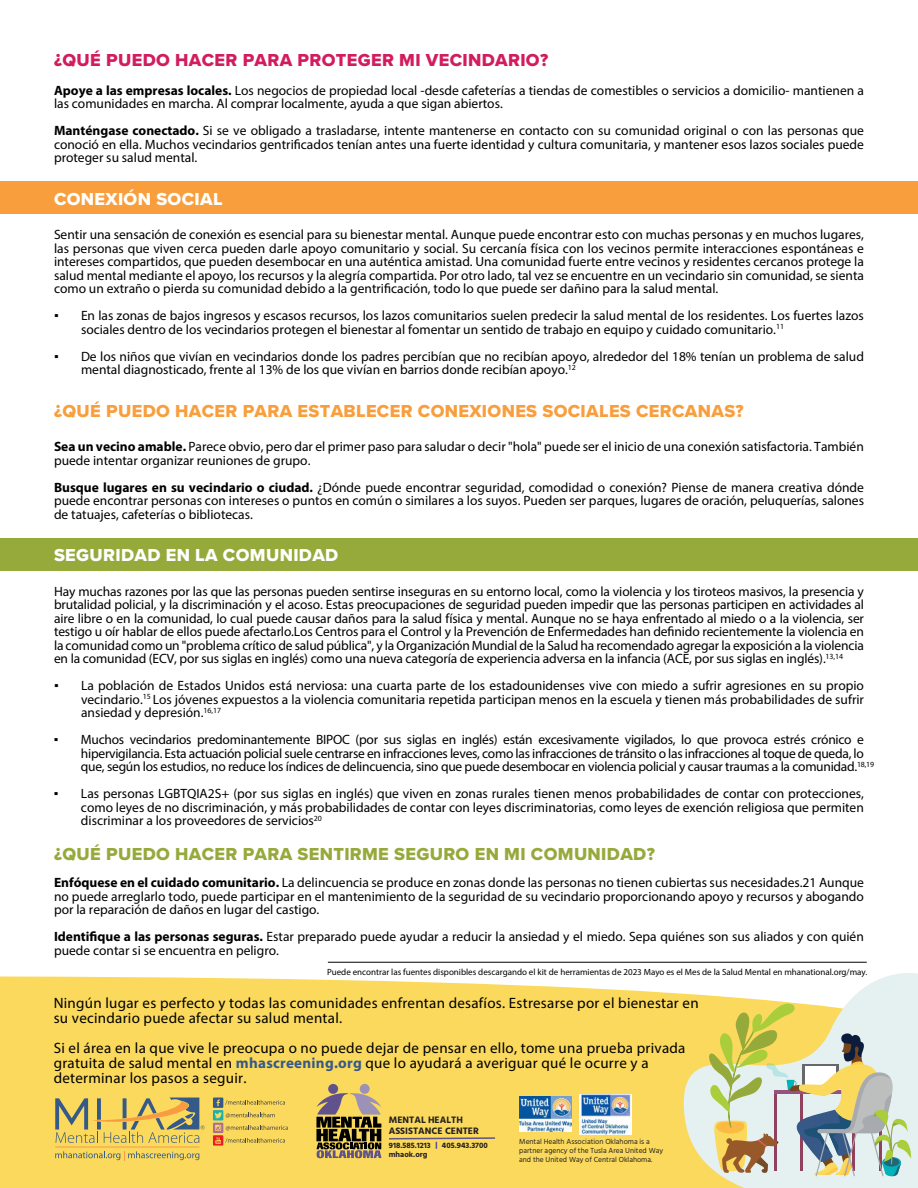
<style>
.page{position:relative;width:918px;height:1188px;background:#fff}
.page>*{position:absolute;margin:0;border:0;box-sizing:border-box;transform-origin:0 0}
.t1{font:18px "Proxima Nova Extrabld";letter-spacing:.02em;color:#f89e3c}
.t2{font:18px "Proxima Nova Extrabld";letter-spacing:.02em;color:#96a93b}
.t3{font:18px "Proxima Nova Extrabld";letter-spacing:.02em;color:#d21c5d}
.t4{font:18px "Proxima Nova Extrabld";letter-spacing:.02em;color:#fff}
.t5{font:15px/15px "Myriad Pro";letter-spacing:.02em;color:#000}
.t6{font:13.5px/13.5px "Myriad Pro";color:#000;text-align:justify}
.t7{font:13.5px/13.5px "Myriad Pro";letter-spacing:-.02em;color:#000}
.t8{font:700 9.6px/11.6px "Hind";color:#231f20}
.t9{font:9px "Myriad Pro";color:#000}
.t10{font:700 7.95px "Hind";color:#231f20}
.t11{font:7.5px/9px "Hind";color:#231f20}
.s1{font-weight:700}
.s2{font-family:"Times New Roman"}
.s3{font-weight:700;color:#375988}
</style>
<div class="page">
<div style="left:0;top:976px;width:682px;height:212px;background:#fad95c"></div>
<div style="left:0;top:182px;width:918px;height:32px;background:#f89e3c"></div>
<div style="left:0;top:538px;width:918px;height:32px;background:#96a93b"></div>
<svg style="left:682px;top:961px;width:236px;height:227px"></svg>
<hr style="left:55px;top:1147px;width:144px;height:1px;background:#f89b43">
<svg style="left:55px;top:1098px;width:150px;height:45px;background:#cab665"></svg>
<svg style="left:55px;top:1151px;width:144px;height:10px"></svg>
<svg style="left:213px;top:1098px;width:75px;height:48px;background:#ddc05c"></svg>
<svg style="left:708px;top:1003px;width:203px;height:174px;background:#cecea6"></svg>
<hr style="left:328px;top:962px;width:539px;height:1px;background:#000">
<div style="left:360px;top:1084px;width:10px;height:10px;background:#9c92b7;border-radius:50%"></div>
<div style="left:328px;top:1084px;width:10px;height:10px;background:#60528c;border-radius:50%"></div>
<svg style="left:316px;top:1092px;width:65px;height:66px;background:#86754d"></svg>
<svg style="left:388px;top:1137px;width:109px;height:12px"></svg>
<img style="left:519px;top:1097px;width:53px;height:35px">
<img style="left:579px;top:1095px;width:53px;height:39px">
<h1 class="t3" style="left:54px;top:50px;width:496px">¿QUÉ PUEDO HACER PARA PROTEGER MI VECINDARIO?</h1>
<p class="t6" style="left:54px;top:84px;width:811px"><span class="s1">Apoye a las empresas locales.</span> Los negocios de propiedad local -desde cafeterías a tiendas de comestibles o servicios a domicilio- mantienen a las comunidades en marcha. Al comprar localmente, ayuda a que sigan abiertos.</p>
<p class="t6" style="left:54px;top:125px;width:812px"><span class="s1">Manténgase conectado.</span> Si se ve obligado a trasladarse, intente mantenerse en contacto con su comunidad original o con las personas que conoció en ella. Muchos vecindarios gentrificados tenían antes una fuerte identidad y cultura comunitaria, y mantener esos lazos sociales puede proteger su salud mental.</p>
<h1 class="t4" style="left:54px;top:189px;width:170px">CONEXIÓN SOCIAL</h1>
<p class="t6" style="left:54px;top:229px;width:812px">Sentir una sensación de conexión es esencial para su bienestar mental. Aunque puede encontrar esto con muchas personas y en muchos lugares, las personas que viven cerca pueden darle apoyo comunitario y social. Su cercanía física con los vecinos permite interacciones espontáneas e intereses compartidos, que pueden desembocar en una auténtica amistad. Una comunidad fuerte entre vecinos y residentes cercanos protege la salud mental mediante el apoyo, los recursos y la alegría compartida. Por otro lado, tal vez se encuentre en un vecindario sin comunidad, se sienta como un extraño o pierda su comunidad debido a la gentrificación, todo lo que puede ser dañino para la salud mental.</p>
<p class="t6" style="left:81px;top:310px;width:784px;text-indent:-27px"><span class="s2">▪</span> En las zonas de bajos ingresos y escasos recursos, los lazos comunitarios suelen predecir la salud mental de los residentes. Los fuertes lazos sociales dentro de los vecindarios protegen el bienestar al fomentar un sentido de trabajo en equipo y cuidado comunitario.<sup>11</sup></p>
<p class="t6" style="left:81px;top:350px;width:784px;text-indent:-27px"><span class="s2">▪</span> De los niños que vivían en vecindarios donde los padres percibían que no recibían apoyo, alrededor del 18% tenían un problema de salud mental diagnosticado, frente al 13% de los que vivían en barrios donde recibían apoyo.<sup>12</sup></p>
<h1 class="t1" style="left:54px;top:401px;width:691px">¿QUÉ PUEDO HACER PARA ESTABLECER CONEXIONES SOCIALES CERCANAS?</h1>
<p class="t6" style="left:54px;top:441px;width:811px"><span class="s1">Sea un vecino amable.</span> Parece obvio, pero dar el primer paso para saludar o decir "hola" puede ser el inicio de una conexión satisfactoria. También puede intentar organizar reuniones de grupo.</p>
<p class="t6" style="left:54px;top:482px;width:812px"><span class="s1">Busque lugares en su vecindario o ciudad.</span> ¿Dónde puede encontrar seguridad, comodidad o conexión? Piense de manera creativa dónde puede encontrar personas con intereses o puntos en común o similares a los suyos. Pueden ser parques, lugares de oración, peluquerías, salones de tatuajes, cafeterías o bibliotecas.</p>
<h1 class="t4" style="left:54px;top:546px;width:286px">SEGURIDAD EN LA COMUNIDAD</h1>
<p class="t6" style="left:54px;top:586px;width:812px">Hay muchas razones por las que las personas pueden sentirse inseguras en su entorno local, como la violencia y los tiroteos masivos, la presencia y brutalidad policial, y la discriminación y el acoso. Estas preocupaciones de seguridad pueden impedir que las personas participen en actividades al aire libre o en la comunidad, lo cual puede causar daños para la salud física y mental. Aunque no se haya enfrentado al miedo o a la violencia, ser testigo u oír hablar de ellos puede afectarlo.Los Centros para el Control y la Prevención de Enfermedades han definido recientemente la violencia en la comunidad como un "problema crítico de salud pública", y la Organización Mundial de la Salud ha recomendado agregar la exposición a la violencia en la comunidad (ECV, por sus siglas en inglés) como una nueva categoría de experiencia adversa en la infancia (ACE, por sus siglas en inglés).<sup>13,14</sup></p>
<p class="t6" style="left:81px;top:680px;width:785px;text-indent:-27px"><span class="s2">▪</span> La población de Estados Unidos está nerviosa: una cuarta parte de los estadounidenses vive con miedo a sufrir agresiones en su propio vecindario.<sup>15</sup> Los jóvenes expuestos a la violencia comunitaria repetida participan menos en la escuela y tienen más probabilidades de sufrir ansiedad y depresión.<sup>16,17</sup></p>
<p class="t7" style="left:81px;top:734px;width:795px;text-indent:-27px"><span class="s2">▪</span> Muchos vecindarios predominantemente BIPOC (por sus siglas en inglés) están excesivamente vigilados, lo que provoca estrés crónico e hipervigilancia. Esta actuación policial suele centrarse en infracciones leves, como las infracciones de tránsito o las infracciones al toque de queda, lo que, según los estudios, no reduce los índices de delincuencia, sino que puede desembocar en violencia policial y causar traumas a la comunidad.<sup>18,19</sup></p>
<p class="t6" style="left:81px;top:788px;width:784px;text-indent:-27px"><span class="s2">▪</span> Las personas LGBTQIA2S+ (por sus siglas en inglés) que viven en zonas rurales tienen menos probabilidades de contar con protecciones, como leyes de no discriminación, y más probabilidades de contar con leyes discriminatorias, como leyes de exención religiosa que permiten discriminar a los proveedores de servicios<sup>20</sup></p>
<h1 class="t2" style="left:54px;top:845px;width:602px">¿QUÉ PUEDO HACER PARA SENTIRME SEGURO EN MI COMUNIDAD?</h1>
<p class="t6" style="left:54px;top:877px;width:812px"><span class="s1">Enfóquese en el cuidado comunitario.</span> La delincuencia se produce en zonas donde las personas no tienen cubiertas sus necesidades.21 Aunque no puede arreglarlo todo, puede participar en el mantenimiento de la seguridad de su vecindario proporcionando apoyo y recursos y abogando por la reparación de daños en lugar del castigo.</p>
<p class="t6" style="left:54px;top:931px;width:811px"><span class="s1">Identifique a las personas seguras.</span> Estar preparado puede ayudar a reducir la ansiedad y el miedo. Sepa quiénes son sus aliados y con quién puede contar si se encuentra en peligro.</p>
<p class="t9" style="left:327px;top:968px;width:542px">Puede encontrar las fuentes disponibles descargando el kit de herramientas de 2023 Mayo es el Mes de la Salud Mental en mhanational.org/may.</p>
<p class="t5" style="left:54px;top:997px;width:647px">Ningún lugar es perfecto y todas las comunidades enfrentan desafíos. Estresarse por el bienestar en su vecindario puede afectar su salud mental.</p>
<p class="t5" style="left:54px;top:1042px;width:633px">Si el área en la que vive le preocupa o no puede dejar de pensar en ello, tome una prueba privada gratuita de salud mental en <span class="s3">mhascreening.org</span> que lo ayudará a averiguar qué le ocurre y a determinar los pasos a seguir.</p>
<p class="t8" style="left:389px;top:1115px;width:92px">MENTAL HEALTH<br>ASSISTANCE CENTER</p>
<p class="t10" style="left:389px;top:1142px;width:43px">918.585.1213</p>
<p class="t10" style="left:442px;top:1142px;width:47px">405.943.3700</p>
<p class="t10" style="left:389px;top:1151px;width:40px">mhaok.org</p>
<p class="t11" style="left:519px;top:1137px;width:145px">Mental Health Association Oklahoma is a partner agency of the Tusla Area United Way and the United Way of Central Oklahoma.</p>
</div>
